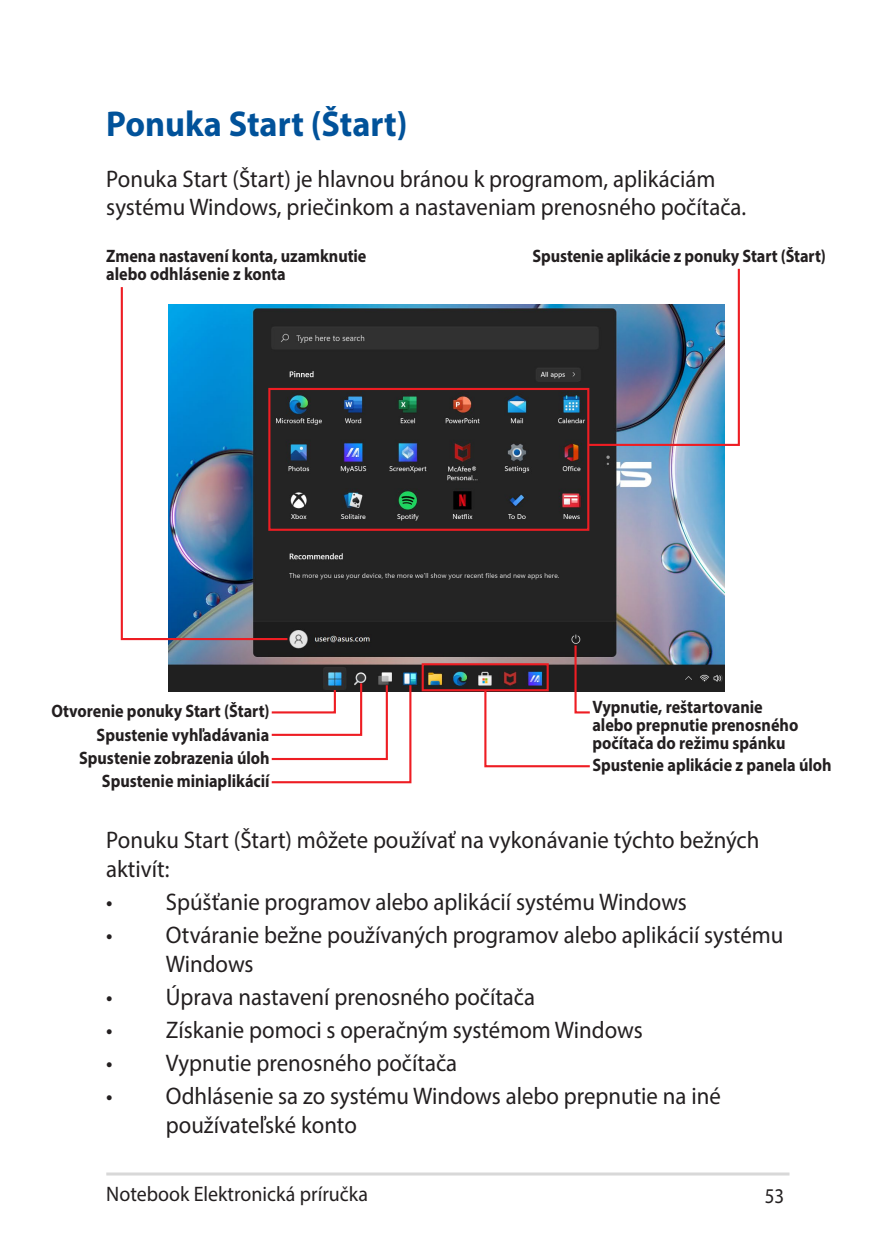
<style>
.page{position:relative;width:893px;height:1259px;background:#fff}
.page>*{position:absolute;margin:0;border:0;box-sizing:border-box;transform-origin:0 0}
.Heading_1{font:700 36px "Myriad Pro";color:#01529a;scale:.95 1}
.List{font:24px/28.8px "Myriad Pro";color:#231f20;scale:.95 1}
.Body_Text{font:24px/28.8px "Myriad Pro";color:#231f20;scale:.95 1}
.t1{font:21px "Myriad Pro";color:#231f20;scale:.95 1}
.t2{font:21px "Myriad Pro";color:#231f20;scale:.9 1}
.Figure_Label{font:700 18px/18px "Myriad Pro";color:#231f20;scale:.9 1}
</style>
<div class="page">
<hr style="left:106px;top:1172px;width:683px;height:3px;background:#d8d8d8">
<img style="left:168px;top:304px;width:557px;height:387px">
<img style="left:586px;top:268px;width:154px;height:179px">
<div style="left:268px;top:388px;width:321px;height:143px;border:2px solid #ee1d23"></div>
<div style="left:422px;top:663px;width:127px;height:28px;border:2px solid #ee1d23"></div>
<svg style="left:270px;top:681px;width:142px;height:103px"></svg>
<svg style="left:120px;top:287px;width:170px;height:354px"></svg>
<svg style="left:483px;top:643px;width:109px;height:125px"></svg>
<p class="Heading_1" style="left:106px;top:101px;width:319px">Ponuka Start (Štart)</p>
<p class="Body_Text" style="left:106px;top:164px;width:675px">Ponuka Start (Štart) je hlavnou bránou k programom, aplikáciám systému Windows, priečinkom a nastaveniam prenosného počítača.</p>
<p class="Figure_Label" style="left:106px;top:247px;width:291px">Zmena nastavení konta, uzamknutie alebo odhlásenie z konta</p>
<p class="Figure_Label" style="left:533px;top:247px;width:327px">Spustenie aplikácie z ponuky Start (Štart)</p>
<p class="Figure_Label" style="left:51px;top:702px;width:244px">Otvorenie ponuky Start (Štart)</p>
<p class="Figure_Label" style="left:79px;top:748px;width:213px">Spustenie zobrazenia úloh</p>
<p class="Figure_Label" style="left:97px;top:725px;width:193px">Spustenie vyhľadávania</p>
<p class="Figure_Label" style="left:102px;top:771px;width:188px">Spustenie miniaplikácií</p>
<p class="Figure_Label" style="left:592px;top:697px;width:230px">Vypnutie, reštartovanie alebo prepnutie prenosného počítača do režimu spánku</p>
<p class="Figure_Label" style="left:592px;top:755px;width:267px">Spustenie aplikácie z panela úloh</p>
<p class="Body_Text" style="left:106px;top:825px;width:689px">Ponuku Start (Štart) môžete používať na vykonávanie týchto bežných aktivít:</p>
<p class="List" style="left:106px;top:887px;width:613px">• Spúšťanie programov alebo aplikácií systému Windows</p>
<p class="List" style="left:166px;top:920px;width:651px;text-indent:-60px">• Otváranie bežne používaných programov alebo aplikácií systému<br>Windows</p>
<p class="List" style="left:106px;top:981px;width:453px">• Úprava nastavení prenosného počítača</p>
<p class="List" style="left:106px;top:1014px;width:566px">• Získanie pomoci s operačným systémom Windows</p>
<p class="List" style="left:106px;top:1048px;width:371px">• Vypnutie prenosného počítača</p>
<p class="List" style="left:166px;top:1081px;width:586px;text-indent:-60px">• Odhlásenie sa zo systému Windows alebo prepnutie na iné používateľské konto</p>
<p class="t1" style="left:106px;top:1180px;width:277px">Notebook Elektronická príručka</p>
<p class="t2" style="left:765px;top:1182px;width:23px">53</p>
</div>
